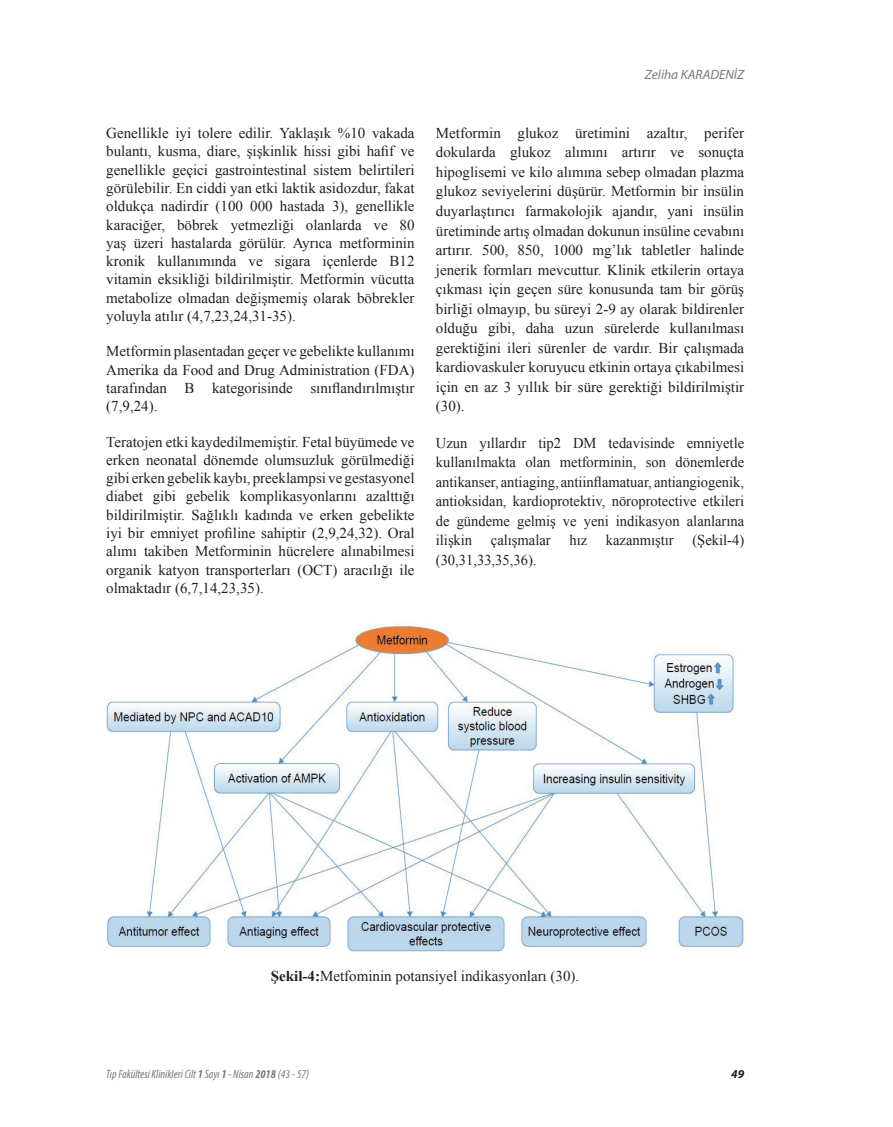
<style>
.page{position:relative;width:893px;height:1127px;background:#fff}
.page>*{position:absolute;margin:0;border:0;box-sizing:border-box;transform-origin:0 0}
.t1{font:15px/18.3px "Times New Roman";color:#231f20;text-align:justify}
.t2{font:italic 13.5px "Myriad Pro";color:#76787b}
.t3{font:italic condensed 12px "Myriad Pro";color:#76787b}
.t4{font:italic 700 12px "Myriad Pro";color:#231f20}
.s1{font-weight:700}
</style>
<div class="page">
<img style="left:106px;top:625px;width:638px;height:327px">
<p class="t1" style="left:106px;top:124px;width:310px">Genellikle iyi tolere edilir. Yaklaşık %10 vakada bulantı, kusma, diare, şişkinlik hissi gibi hafif ve genellikle geçici gastrointestinal sistem belirtileri görülebilir. En ciddi yan etki laktik asidozdur, fakat oldukça nadirdir (100 000 hastada 3), genellikle karaciğer, böbrek yetmezliği olanlarda ve 80 yaş üzeri hastalarda görülür. Ayrıca metforminin kronik kullanımında ve sigara içenlerde B12 vitamin eksikliği bildirilmiştir. Metformin vücutta metabolize olmadan değişmemiş olarak böbrekler yoluyla atılır (4,7,23,24,31-35).</p>
<p class="t1" style="left:106px;top:342px;width:310px">Metformin plasentadan geçer ve gebelikte kullanımı Amerika da Food and Drug Administration (FDA) tarafından B kategorisinde sınıflandırılmıştır (7,9,24).</p>
<p class="t1" style="left:106px;top:432px;width:310px">Teratojen etki kaydedilmemiştir. Fetal büyümede ve erken neonatal dönemde olumsuzluk görülmediği gibi erken gebelik kaybı, preeklampsi ve gestasyonel diabet gibi gebelik komplikasyonlarını azalttığı bildirilmiştir. Sağlıklı kadında ve erken gebelikte iyi bir emniyet profiline sahiptir (2,9,24,32). Oral alımı takiben Metforminin hücrelere alınabilmesi organik katyon transporterları (OCT) aracılığı ile olmaktadır (6,7,14,23,35).</p>
<p class="t2" style="left:645px;top:67px;width:101px">Zeliha KARADENİZ</p>
<p class="t1" style="left:436px;top:123px;width:310px;line-height:19.5px">Metformin glukoz üretimini azaltır, perifer dokularda glukoz alımını artırır ve sonuçta hipoglisemi ve kilo alımına sebep olmadan plazma glukoz seviyelerini düşürür. Metformin bir insülin duyarlaştırıcı farmakolojik ajandır, yani insülin üretiminde artış olmadan dokunun insüline cevabını artırır. 500, 850, 1000 mg’lık tabletler halinde jenerik formları mevcuttur. Klinik etkilerin ortaya çıkması için geçen süre konusunda tam bir görüş birliği olmayıp, bu süreyi 2-9 ay olarak bildirenler olduğu gibi, daha uzun sürelerde kullanılması gerektiğini ileri sürenler de vardır. Bir çalışmada kardiovaskuler koruyucu etkinin ortaya çıkabilmesi için en az 3 yıllık bir süre gerektiği bildirilmiştir (30).</p>
<p class="t1" style="left:436px;top:432px;width:310px;line-height:19.5px">Uzun yıllardır tip2 DM tedavisinde emniyetle kullanılmakta olan metforminin, son dönemlerde antikanser, antiaging, antiinflamatuar, antiangiogenik, antioksidan, kardioprotektiv, nöroprotective etkileri de gündeme gelmiş ve yeni indikasyon alanlarına ilişkin çalışmalar hız kazanmıştır (Şekil-4) (30,31,33,35,36).</p>
<p class="t1" style="left:271px;top:967px;width:310px"><span class="s1">Şekil-4:</span>Metfominin potansiyel indikasyonları (30).</p>
<p class="t3" style="left:106px;top:1067px;width:204px">Tıp Fakültesi Klinikleri Cilt <span class="s1">1</span> Sayı <span class="s1">1</span> - Nisan <span class="s1">2018</span> (43 - 57)</p>
<p class="t4" style="left:731px;top:1066px;width:14px">49</p>
</div>
